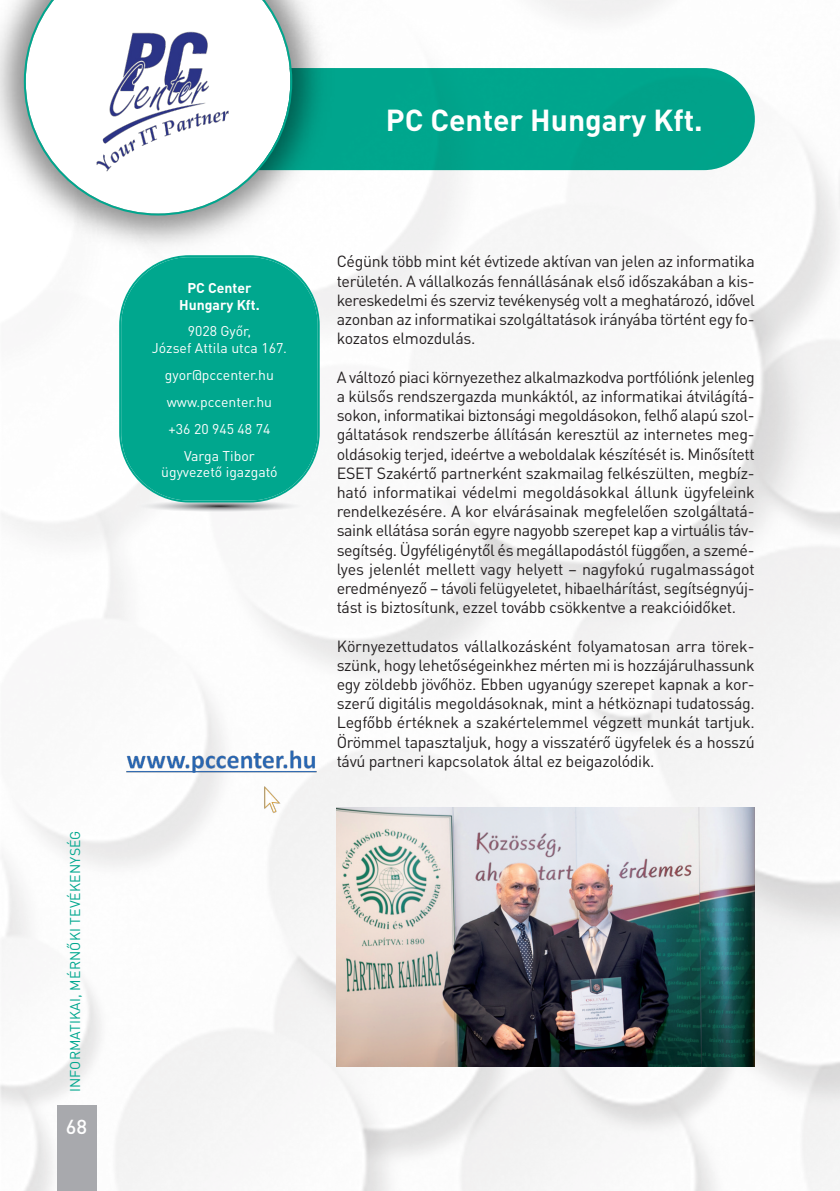
<style>
.page{position:relative;width:840px;height:1191px;background:#fff}
.page>*{position:absolute;margin:0;border:0;box-sizing:border-box;transform-origin:0 0}
.t1{font:700 30px "DIN Pro";color:#fff}
.t2{font:500 20px "DIN Pro";color:#fff}
.t3{font:16px/19.2px "DIN Pro";letter-spacing:-.02em;color:#231f20;text-align:justify}
.t4{font:14px/26.8px "DIN Pro";color:#fff;text-align:center}
.t5{font:14px "DIN Pro";letter-spacing:.01em;color:#00a78e}
.t6{font:700 14px/16.8px "DIN Pro";color:#fff;text-align:center}
</style>
<div class="page">
<img style="left:0;top:0;width:839px;height:1191px">
<svg style="left:134px;top:502px;width:170px;height:10px"></svg>
<svg style="left:119px;top:260px;width:200px;height:242px;background:#13ad96"></svg>
<div style="left:57px;top:1106px;width:39px;height:85px;background:#a8a9ad"></div>
<img style="left:336px;top:807px;width:418px;height:259px">
<img style="left:117px;top:741px;width:208px;height:77px">
<img style="left:0;top:0;width:336px;height:260px">
<svg style="left:24px;top:0;width:268px;height:215px"></svg>
<img style="left:90px;top:29px;width:149px;height:144px">
<p class="t5" style="left:70px;top:1092px;width:263px;rotate:-90deg">INFORMATIKAI, MÉRNŐKI TEVÉKENYSÉG</p>
<p class="t2" style="left:66px;top:1120px;width:23px">68</p>
<p class="t6" style="left:179px;top:281px;width:82px">PC Center<br>Hungary Kft.</p>
<p class="t4" style="left:152px;top:324px;width:137px;line-height:16.8px">9028 Győr,<br>József Attila utca 167.</p>
<p class="t4" style="left:165px;top:363px;width:110px">gyor@pccenter.hu www.pccenter.hu +36 20 945 48 74<br>Varga Tibor</p>
<p class="t4" style="left:161px;top:460px;width:118px">ügyvezető igazgató</p>
<h1 class="t1" style="left:386px;top:109px;width:318px">PC Center Hungary Kft.</h1>
<p class="t3" style="left:336px;top:254px;width:419px">Cégünk több mint két évtizede aktívan van jelen az informatika területén. A vállalkozás fennállásának első időszakában a kis&shy;kereskedelmi és szerviz tevékenység volt a meghatározó, idővel azonban az informatikai szolgáltatások irányába történt egy fo&shy;kozatos elmozdulás.</p>
<p class="t3" style="left:336px;top:369px;width:419px">A változó piaci környezethez alkalmazkodva portfóliónk jelenleg a külsős rendszergazda munkáktól, az informatikai átvilágítá&shy;sokon, informatikai biztonsági megoldásokon, felhő alapú szol&shy;gáltatások rendszerbe állításán keresztül az internetes meg&shy;oldásokig terjed, ideértve a weboldalak készítését is. Minősített ESET Szakértő partnerként szakmailag felkészülten, megbíz&shy;ható informatikai védelmi megoldásokkal állunk ügyfeleink rendelkezésére. A kor elvárásainak megfelelően szolgáltatá&shy;saink ellátása során egyre nagyobb szerepet kap a virtuális táv&shy;segítség. Ügyféligénytől és megállapodástól függően, a szemé&shy;lyes jelenlét mellett vagy helyett – nagyfokú rugalmasságot eredményező – távoli felügyeletet, hibaelhárítást, segítségnyúj&shy;tást is biztosítunk, ezzel tovább csökkentve a reakcióidőket.</p>
<p class="t3" style="left:336px;top:638px;width:419px">Környezettudatos vállalkozásként folyamatosan arra törek&shy;szünk, hogy lehetőségeinkhez mérten mi is hozzájárulhassunk egy zöldebb jövőhöz. Ebben ugyanúgy szerepet kapnak a kor&shy;szerű digitális megoldásoknak, mint a hétköznapi tudatosság.<br>Legfőbb értéknek a szakértelemmel végzett munkát tartjuk.<br>Örömmel tapasztaljuk, hogy a visszatérő ügyfelek és a hosszú távú partneri kapcsolatok által ez beigazolódik.</p>
</div>
